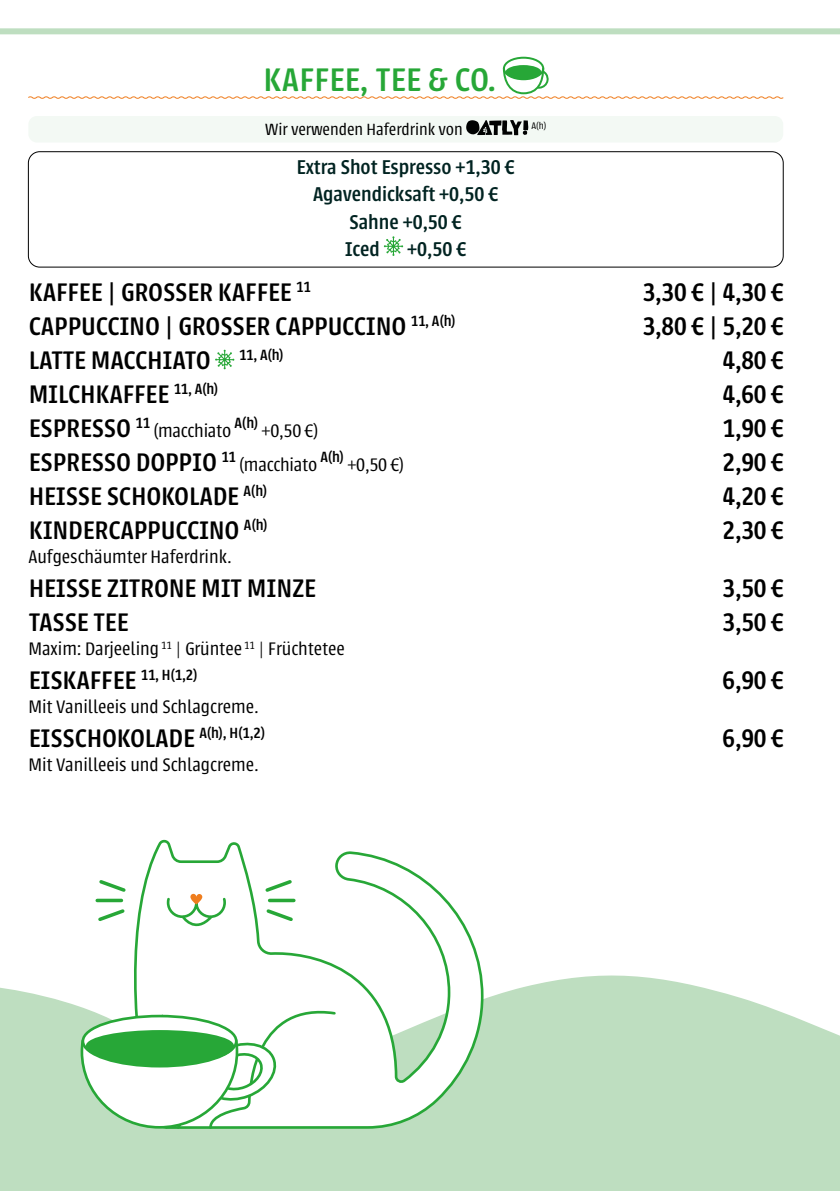
<style>
.page{position:relative;width:840px;height:1191px;background:#fff}
.page>*{position:absolute;margin:0;border:0;box-sizing:border-box;transform-origin:0 0}
.t1{font:500 36px "Urbana";letter-spacing:.025em;color:#27a737}
.t2{font:500 28px "Urbana";letter-spacing:.015em;color:#000}
.t3{font:500 22px/27.4px "Urbana";color:#002321;text-align:center}
.t4{font:300 20px "Urbana";color:#000}
.t5{font:300 18px "Urbana";color:#000}
.t6{font:500 16.4px "Urbana";color:#000}
.t7{font:300 10.4px "Urbana";color:#000}
</style>
<div class="page">
<div style="left:0;top:28px;width:839px;height:6px;background:#bedec0"></div>
<svg style="left:0;top:975px;width:839px;height:216px;background:#c2e0c4"></svg>
<svg style="left:124px;top:839px;width:360px;height:291px"></svg>
<svg style="left:79px;top:1002px;width:258px;height:128px"></svg>
<svg style="left:95px;top:877px;width:202px;height:58px"></svg>
<div style="left:28px;top:116px;width:754px;height:26px;background:#f3f9f4;border-radius:9px"></div>
<div style="left:28px;top:151px;width:755px;height:117px;border:1px solid #000;border-radius:11px"></div>
<svg style="left:28px;top:56px;width:755px;height:43px"></svg>
<svg style="left:466px;top:120px;width:62px;height:15px"></svg>
<svg style="left:383px;top:236px;width:20px;height:20px"></svg>
<svg style="left:215px;top:350px;width:19px;height:19px"></svg>
<p class="t1" style="left:264px;top:60px;width:234px">KAFFEE, TEE &amp; CO.</p>
<p class="t5" style="left:265px;top:120px;width:199px">Wir verwenden Haferdrink von</p>
<p class="t7" style="left:531px;top:120px;width:16px">A(h)</p>
<p class="t3" style="left:296px;top:153px;width:219px">Extra Shot Espresso +1,30 €<br>Agavendicksaft +0,50 €<br>Sahne +0,50 €<br>Iced +0,50 €</p>
<p class="t2" style="left:29px;top:277px;width:283px">KAFFEE | GROSSER KAFFEE <sup>11</sup></p>
<p class="t2" style="left:642px;top:277px;width:142px">3,30 € | 4,30 €</p>
<p class="t2" style="left:29px;top:311px;width:428px">CAPPUCCINO | GROSSER CAPPUCCINO <sup>11,</sup> <sup>A(h)</sup></p>
<p class="t2" style="left:642px;top:311px;width:142px">3,80 € | 5,20 €</p>
<p class="t2" style="left:29px;top:345px;width:256px">LATTE MACCHIATO <sup>11,</sup> <sup>A(h)</sup></p>
<p class="t2" style="left:722px;top:345px;width:63px">4,80 €</p>
<p class="t2" style="left:29px;top:379px;width:191px">MILCHKAFFEE <sup>11,</sup> <sup>A(h)</sup></p>
<p class="t2" style="left:722px;top:379px;width:63px">4,60 €</p>
<p class="t2" style="left:29px;top:413px;width:122px">ESPRESSO <sup>11</sup></p>
<p class="t4" style="left:153px;top:420px;width:79px">(macchiato</p>
<p class="t6" style="left:234px;top:414px;width:25px">A(h)</p>
<p class="t4" style="left:261px;top:420px;width:58px">+0,50 €)</p>
<p class="t2" style="left:722px;top:413px;width:63px">1,90 €</p>
<p class="t2" style="left:29px;top:447px;width:208px">ESPRESSO DOPPIO <sup>11</sup></p>
<p class="t4" style="left:239px;top:454px;width:79px">(macchiato</p>
<p class="t6" style="left:320px;top:448px;width:25px">A(h)</p>
<p class="t4" style="left:347px;top:454px;width:58px">+0,50 €)</p>
<p class="t2" style="left:722px;top:447px;width:63px">2,90 €</p>
<p class="t2" style="left:29px;top:481px;width:239px">HEISSE SCHOKOLADE <sup>A(h)</sup></p>
<p class="t2" style="left:722px;top:481px;width:63px">4,20 €</p>
<p class="t2" style="left:29px;top:515px;width:240px">KINDERCAPPUCCINO <sup>A(h)</sup></p>
<p class="t2" style="left:722px;top:515px;width:63px">2,30 €</p>
<p class="t4" style="left:28px;top:546px;width:205px">Aufgeschäumter Haferdrink.</p>
<p class="t2" style="left:29px;top:573px;width:288px">HEISSE ZITRONE MIT MINZE</p>
<p class="t2" style="left:722px;top:573px;width:63px">3,50 €</p>
<p class="t2" style="left:29px;top:607px;width:101px">TASSE TEE</p>
<p class="t2" style="left:722px;top:607px;width:63px">3,50 €</p>
<p class="t4" style="left:28px;top:638px;width:318px">Maxim: Darjeeling <sup>11</sup> | Grüntee <sup>11</sup> | Früchtetee</p>
<p class="t2" style="left:29px;top:665px;width:170px">EISKAFFEE <sup>11,</sup> <sup>H(1,2)</sup></p>
<p class="t2" style="left:722px;top:665px;width:63px">6,90 €</p>
<p class="t4" style="left:28px;top:696px;width:232px">Mit Vanilleeis und Schlagcreme.</p>
<p class="t2" style="left:29px;top:723px;width:237px">EISSCHOKOLADE <sup>A(h),</sup> <sup>H(1,2)</sup></p>
<p class="t2" style="left:722px;top:723px;width:63px">6,90 €</p>
<p class="t4" style="left:28px;top:754px;width:232px">Mit Vanilleeis und Schlagcreme.</p>
</div>
